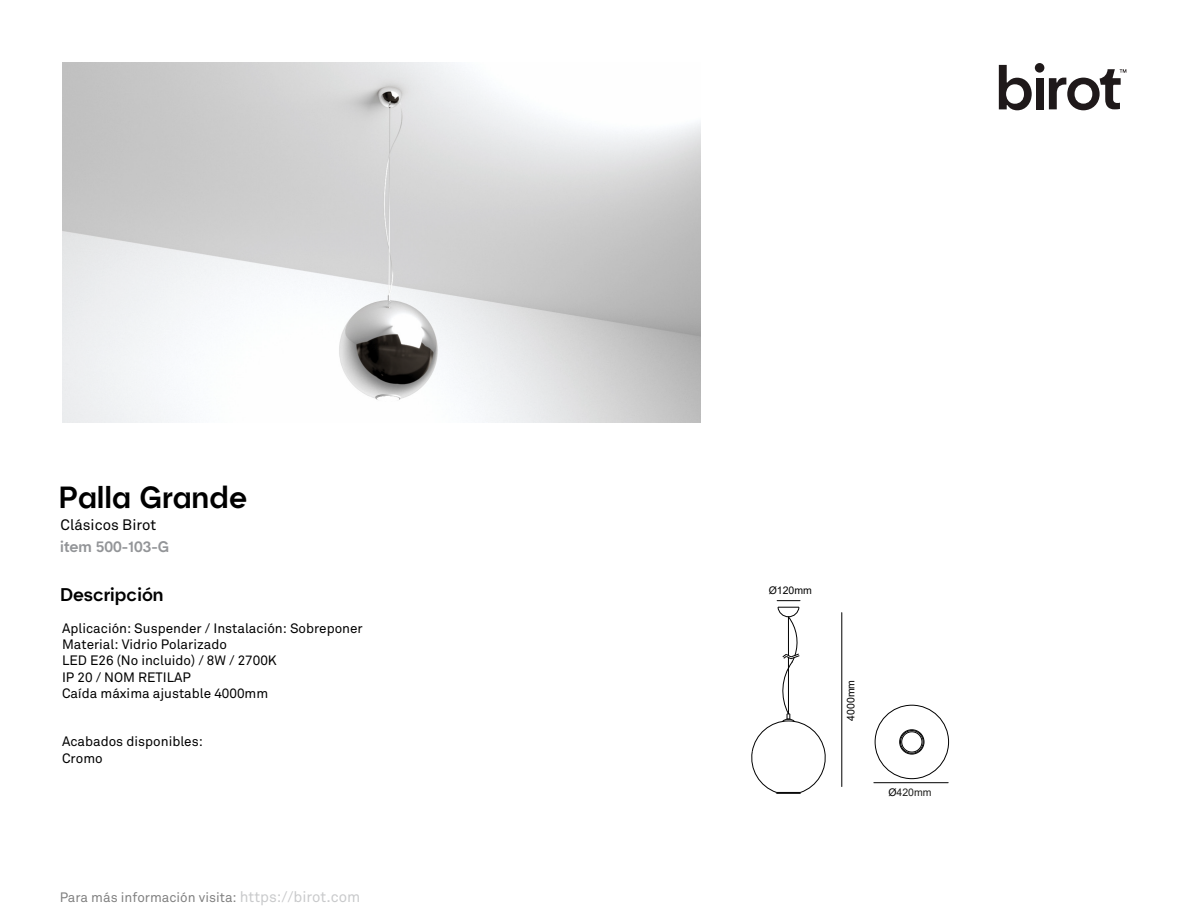
<style>
.page{position:relative;width:1188px;height:918px;background:#fff}
.page>*{position:absolute;margin:0;border:0;box-sizing:border-box;transform-origin:0 0}
.t1{font:500 30px "Hotel";color:#000}
.t2{font:500 18px "Hotel";color:#000}
.t3{font:500 15px "Hotel";color:#939598}
.t4{font:15px "Akkurat";color:#000}
.t5{font:13.5px/16.2px "Akkurat";color:#000}
.t6{font:10.5px "Arial";color:#000}
.t7{font:10.5px "Arial";color:#1d1d1b}
.s1{font-size:15px;color:#939598}
.s2{color:#000}
</style>
<div class="page">
<svg style="left:999px;top:65px;width:33px;height:45px"></svg>
<div style="left:1036px;top:78px;width:8px;height:31px;background:#1f191a"></div>
<div style="left:1035px;top:63px;width:9px;height:10px;background:#1f191a;border-radius:50%"></div>
<svg style="left:1049px;top:69px;width:77px;height:41px"></svg>
<hr style="left:842px;top:613px;width:1px;height:174px;background:#000">
<svg style="left:751px;top:607px;width:75px;height:187px"></svg>
<svg style="left:777px;top:600px;width:23px;height:1px"></svg>
<div style="left:902px;top:732px;width:20px;height:20px;border:1px solid #000;border-radius:50%"></div>
<div style="left:899px;top:730px;width:25px;height:24px;border:1px solid #000;border-radius:50%"></div>
<div style="left:900px;top:730px;width:23px;height:23px;border:1px solid #000;border-radius:50%"></div>
<div style="left:875px;top:705px;width:74px;height:74px;border:1px solid #000;border-radius:50%"></div>
<hr style="left:874px;top:782px;width:74px;height:1px;background:#000">
<img style="left:62px;top:63px;width:639px;height:359px">
<h1 class="t1" style="left:59px;top:479px;width:190px">Palla Grande</h1>
<p class="t4" style="left:61px;top:516px;width:97px">Clásicos Birot</p>
<p class="t3" style="left:60px;top:537px;width:111px">item 500-103-G</p>
<h2 class="t2" style="left:60px;top:583px;width:105px">Descripción</h2>
<p class="t5" style="left:62px;top:621px;width:302px">Aplicación: Suspender / Instalación: Sobreponer<br>Material: Vidrio Polarizado<br>LED E26 (No incluido) / 8W / 2700K<br>IP 20 / NOM RETILAP<br>Caída máxima ajustable 4000mm</p>
<p class="t5" style="left:62px;top:734px;width:142px">Acabados disponibles:<br>Cromo</p>
<p class="t5" style="left:59px;top:890px;width:302px">Para más información visita: <span class="s1">https://birot.com</span></p>
<p class="t6" style="left:769px;top:583px;width:45px">Ø120mm</p>
<p class="t6" style="left:843px;top:721px;width:42px;rotate:-90deg">4000mm</p>
<p class="t7" style="left:888px;top:785px;width:45px"><span class="s2">Ø</span>420mm</p>
</div>
